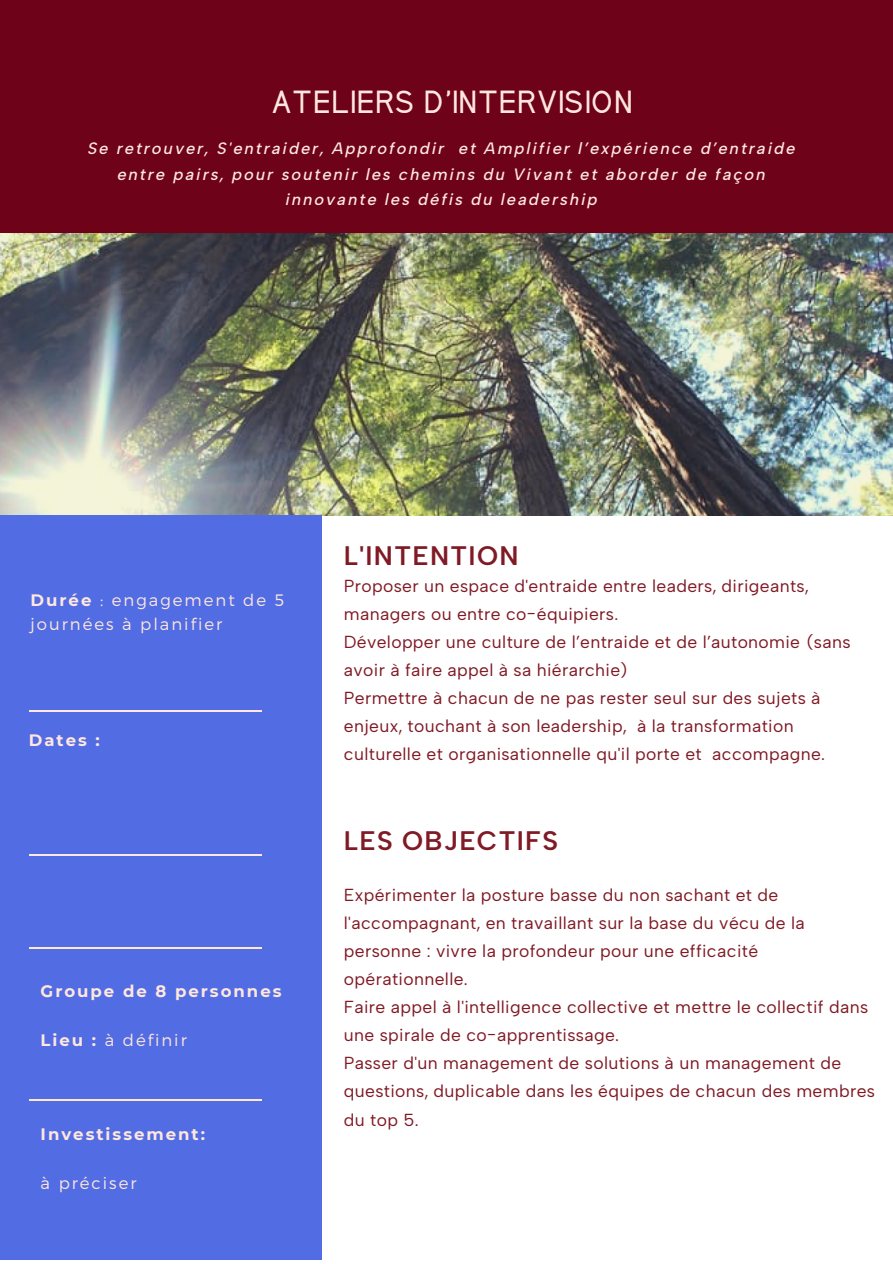
<style>
.page{position:relative;width:893px;height:1264px;background:#fff}
.page>*{position:absolute;margin:0;border:0;box-sizing:border-box;transform-origin:0 0}
.t1{font:700 27.6px "Kirvy";letter-spacing:.02em;color:#ffe7de}
.t2{font:600 26.85px "Albert Sans";letter-spacing:.05em;color:#801a25}
.t3{font:17.4px/28px "Albert Sans";letter-spacing:.02em;color:#801a25}
.t4{font:italic 500 16.5px/25.8px "Albert Sans";letter-spacing:.12em;color:#ffe7de;text-align:center}
.t5{font:300 16.5px/23.5px "Montserrat";letter-spacing:.12em;color:#ffe7de}
.t6{font:700 16.5px "Montserrat";letter-spacing:.12em;color:#ffe7de}
.s1{font-weight:700}
</style>
<div class="page">
<img style="left:0;top:233px;width:892px;height:282px">
<div style="left:0;top:515px;width:321px;height:744px;background:#526de4"></div>
<div style="left:0;top:0;width:892px;height:233px;background:#6e0218"></div>
<hr style="left:29px;top:710px;width:232px;height:1px;background:#ffe7de">
<hr style="left:29px;top:854px;width:232px;height:2px;background:#ffe7de">
<hr style="left:29px;top:947px;width:232px;height:1px;background:#ffe7de">
<hr style="left:29px;top:1099px;width:232px;height:1px;background:#ffe7de">
<p class="t1" style="left:272px;top:83px;width:363px">ATELIERS D’INTERVISION</p>
<p class="t4" style="left:88px;top:135px;width:709px">Se retrouver, S'entraider, Approfondir et Amplifier l’expérience d’entraide entre pairs, pour soutenir les chemins du Vivant et aborder de façon innovante les défis du leadership</p>
<p class="t5" style="left:31px;top:587px;width:255px"><span class="s1">Durée</span> : engagement de 5 journées à planifier</p>
<p class="t6" style="left:29px;top:730px;width:72px">Dates :</p>
<p class="t6" style="left:41px;top:981px;width:242px">Groupe de 8 personnes</p>
<p class="t5" style="left:41px;top:1027px;width:148px"><span class="s1">Lieu :</span> à définir</p>
<p class="t6" style="left:41px;top:1124px;width:166px">Investissement:</p>
<p class="t5" style="left:41px;top:1170px;width:97px">à préciser</p>
<p class="t2" style="left:344px;top:539px;width:176px">L'INTENTION</p>
<p class="t3" style="left:344px;top:572px;width:466px">Proposer un espace d'entraide entre leaders, dirigeants, managers ou entre co-équipiers.</p>
<p class="t3" style="left:344px;top:628px;width:508px">Développer une culture de l’entraide et de l’autonomie (sans avoir à faire appel à sa hiérarchie)</p>
<p class="t3" style="left:344px;top:684px;width:482px">Permettre à chacun de ne pas rester seul sur des sujets à enjeux, touchant à son leadership, à la transformation culturelle et organisationnelle qu'il porte et accompagne.</p>
<p class="t2" style="left:344px;top:824px;width:216px">LES OBJECTIFS</p>
<p class="t3" style="left:344px;top:880px;width:462px">Expérimenter la posture basse du non sachant et de l'accompagnant, en travaillant sur la base du vécu de la personne : vivre la profondeur pour une efficacité opérationnelle.</p>
<p class="t3" style="left:344px;top:993px;width:525px">Faire appel à l'intelligence collective et mettre le collectif dans une spirale de co-apprentissage.</p>
<p class="t3" style="left:344px;top:1049px;width:532px">Passer d'un management de solutions à un management de questions, duplicable dans les équipes de chacun des membres du top 5.</p>
</div>
